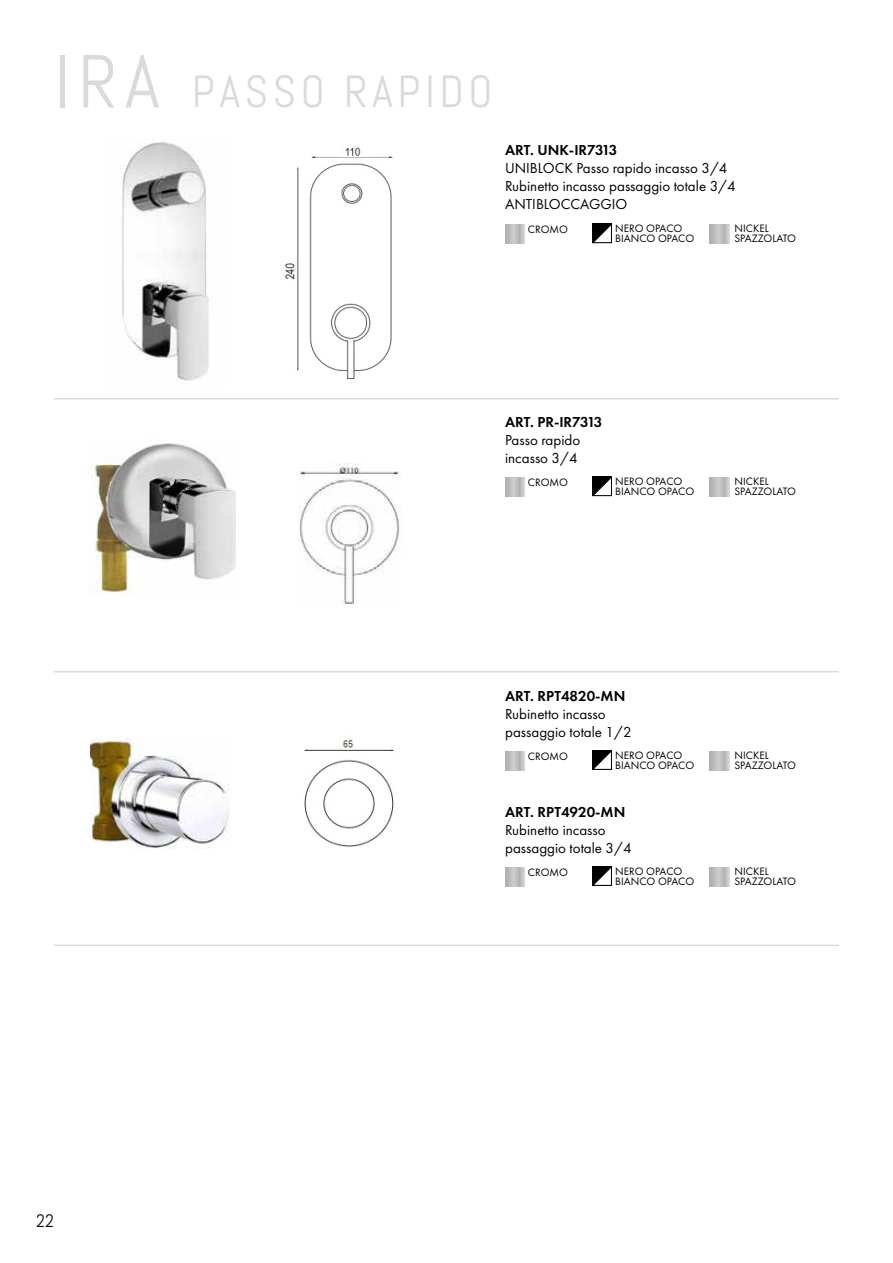
<style>
.page{position:relative;width:893px;height:1263px;background:#fff}
.page>*{position:absolute;margin:0;border:0;box-sizing:border-box;transform-origin:0 0}
.t1{font:45px "Abel";letter-spacing:.1em;color:#dadada}
.t2{font:18px "Abel";color:#000}
.t3{font:15px/18px "Futura PT";color:#000}
.t4{font:600 15px "Futura PT";color:#000}
.t5{font:11.1px/9.8px "Futura PT";color:#000}
.s1{font-size:75px}
</style>
<div class="page">
<img style="left:122px;top:142px;width:87px;height:239px">
<img style="left:283px;top:147px;width:110px;height:231px">
<svg style="left:505px;top:225px;width:19px;height:19px"></svg>
<svg style="left:710px;top:225px;width:19px;height:19px"></svg>
<svg style="left:592px;top:224px;width:20px;height:19px"></svg>
<svg style="left:505px;top:478px;width:19px;height:19px"></svg>
<svg style="left:710px;top:478px;width:19px;height:19px"></svg>
<svg style="left:592px;top:477px;width:20px;height:19px"></svg>
<svg style="left:505px;top:751px;width:19px;height:19px"></svg>
<svg style="left:710px;top:751px;width:19px;height:19px"></svg>
<svg style="left:592px;top:750px;width:20px;height:20px"></svg>
<svg style="left:505px;top:867px;width:19px;height:19px"></svg>
<svg style="left:710px;top:867px;width:19px;height:19px"></svg>
<svg style="left:592px;top:866px;width:20px;height:20px"></svg>
<hr style="left:54px;top:398px;width:785px;height:1px;background:#dadada">
<hr style="left:54px;top:671px;width:785px;height:1px;background:#dadada">
<hr style="left:54px;top:945px;width:785px;height:1px;background:#dadada">
<img style="left:299px;top:462px;width:101px;height:142px">
<img style="left:304px;top:736px;width:90px;height:111px">
<img style="left:91px;top:443px;width:144px;height:150px">
<img style="left:91px;top:738px;width:139px;height:112px">
<h1 class="t1" style="left:54px;top:63px;width:440px"><span class="s1">IRA</span> PASSO RAPIDO</h1>
<p class="t4" style="left:505px;top:141px;width:114px">ART. UNK-IR7313</p>
<p class="t3" style="left:505px;top:159px;width:232px">UNIBLOCK Passo rapido incasso 3/4<br>Rubinetto incasso passaggio totale 3/4<br>ANTIBLOCCAGGIO</p>
<p class="t5" style="left:528px;top:225px;width:42px">CROMO</p>
<p class="t5" style="left:615px;top:223px;width:80px">NERO OPACO<br>BIANCO OPACO</p>
<p class="t5" style="left:734px;top:223px;width:63px">NICKEL<br>SPAZZOLATO</p>
<p class="t4" style="left:505px;top:413px;width:99px">ART. PR-IR7313</p>
<p class="t3" style="left:505px;top:431px;width:77px">Passo rapido incasso 3/4</p>
<p class="t5" style="left:528px;top:477px;width:42px">CROMO</p>
<p class="t5" style="left:615px;top:476px;width:80px">NERO OPACO<br>BIANCO OPACO</p>
<p class="t5" style="left:734px;top:476px;width:63px">NICKEL<br>SPAZZOLATO</p>
<p class="t4" style="left:505px;top:687px;width:122px">ART. RPT4820-MN</p>
<p class="t3" style="left:505px;top:705px;width:128px">Rubinetto incasso passaggio totale 1/2</p>
<p class="t5" style="left:528px;top:751px;width:42px">CROMO</p>
<p class="t5" style="left:615px;top:750px;width:80px">NERO OPACO<br>BIANCO OPACO</p>
<p class="t5" style="left:734px;top:750px;width:63px">NICKEL<br>SPAZZOLATO</p>
<p class="t4" style="left:505px;top:803px;width:122px">ART. RPT4920-MN</p>
<p class="t3" style="left:505px;top:821px;width:128px">Rubinetto incasso passaggio totale 3/4</p>
<p class="t5" style="left:528px;top:867px;width:42px">CROMO</p>
<p class="t5" style="left:615px;top:866px;width:80px">NERO OPACO<br>BIANCO OPACO</p>
<p class="t5" style="left:734px;top:866px;width:63px">NICKEL<br>SPAZZOLATO</p>
<p class="t2" style="left:36px;top:1209px;width:19px">22</p>
</div>
